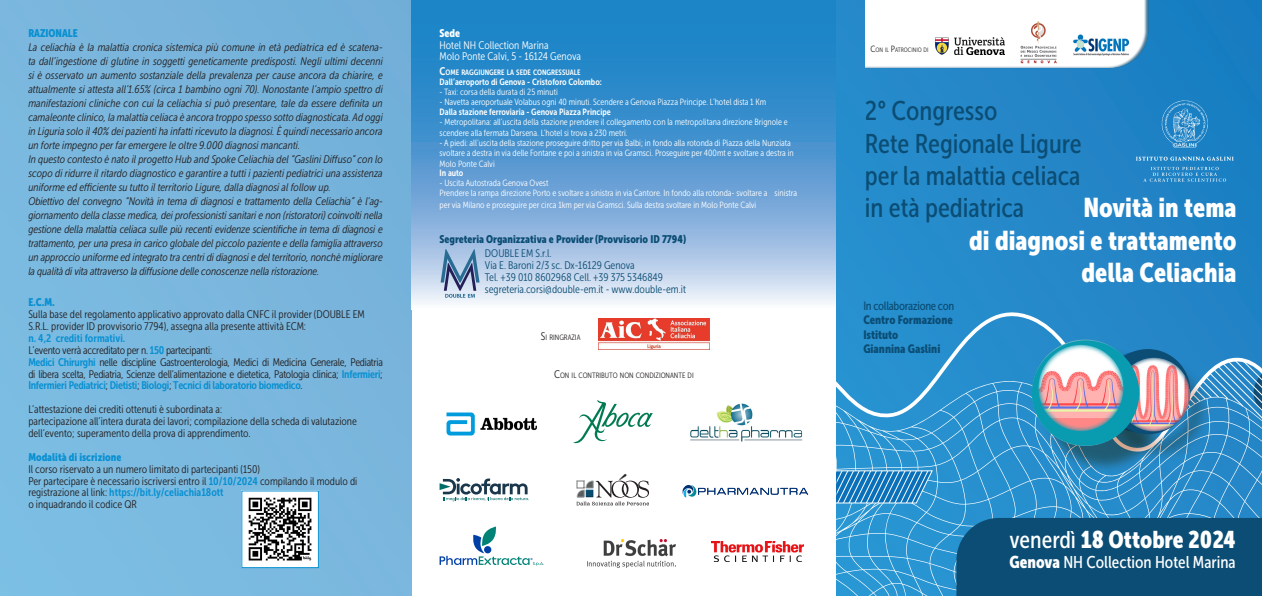
<style>
.page{position:relative;width:1262px;height:596px;background:#fff}
.page>*{position:absolute;margin:0;border:0;box-sizing:border-box;transform-origin:0 0}
.t1{font:26.9px "Museo Sans Cond 500";color:#0b4d74}
.t2{font:26.9px "Museo Sans Cond 900";color:#fff}
.t3{font:24px "Museo Sans Cond 900";color:#fff}
.t4{font:17px "Museo Sans Cond 500";color:#fff}
.t5{font:12px "Museo Sans Cond 900";color:#0b4d74}
.t6{font:12px "Museo Sans Cond 500";letter-spacing:-.025em;color:#0b4d74}
.t7{font:italic 11px/14px "Museo Sans Cond 300";color:#231f20;text-align:justify}
.t8{font:11px/11.9px "Museo Sans Cond 300";color:#231f20}
.t9{font:11px "Museo Sans Cond 300";color:#0b4d74}
.t10{font:11px "Museo Sans Cond 700";color:#0890d1}
.t11{font:11px "Museo Sans Cond 300";color:#fff}
.t12{font:11px "Museo Sans Cond 900";color:#0b4d74}
.t13{font:11px "Museo Sans Cond 300";letter-spacing:-.025em;color:#231f20}
.t14{font:11px "Museo Sans Cond 900";color:#0890d1}
.t15{font:11px "Museo Sans Cond 900";color:#fff}
.t16{font:9px/10.4px "Museo Sans Cond 300";color:#fff}
.t17{font:9px "Museo Sans Cond 700";color:#fff}
.t18{font:7.7px "Museo Sans Cond 300";color:#231f20}
.t19{font:7.7px "Museo Sans Cond 700";color:#fff}
.t20{font:6.3px "Museo Sans Cond 300";color:#231f20}
.s1{font-family:"Museo Sans Cond 700";color:#0890d1}
.s2{font-family:"Museo Sans Cond 300";color:#231f20}
.s3{font-size:11px}
.s4{font-size:9px}
.s5{font-family:"Museo Sans Cond 500"}
.s6{font-family:"Museo Sans Cond 900"}
</style>
<div class="page">
<div style="left:0;top:0;width:411px;height:595px;background:#7ab7de"></div>
<img style="left:243px;top:492px;width:74px;height:73px">
<svg style="left:411px;top:0;width:425px;height:304px;background:#5ea1d5"></svg>
<svg style="left:440px;top:249px;width:39px;height:49px;background:#8aa4c3"></svg>
<div style="left:836px;top:0;width:425px;height:595px;background:linear-gradient(to right,#298ecd,#1b7ec2)"></div>
<svg style="left:836px;top:451px;width:425px;height:144px;background:#3898d2"></svg>
<svg style="left:836px;top:289px;width:425px;height:162px;background:#3091cd"></svg>
<svg style="left:836px;top:470px;width:96px;height:33px;background:#4192ca"></svg>
<img style="left:1171px;top:352px;width:45px;height:116px">
<img style="left:1036px;top:343px;width:135px;height:135px">
<div style="left:956px;top:517px;width:305px;height:78px;background:#0b4d74"></div>
<svg style="left:1161px;top:100px;width:46px;height:48px;background:#3e94cc"></svg>
<svg style="left:1135px;top:157px;width:98px;height:25px;background:#368fca"></svg>
<div style="left:1105px;top:349px;width:85px;height:85px;background:#0b4d74;border-radius:50%"></div>
<img style="left:1123px;top:357px;width:67px;height:74px">
<div style="left:1031px;top:340px;width:108px;height:105px;background:#099cb1;border-radius:50%"></div>
<img style="left:1038px;top:344px;width:85px;height:87px">
<div style="left:863px;top:0;width:285px;height:69px;background:#0b4d74;opacity:.75"></div>
<img style="left:1019px;top:15px;width:38px;height:49px">
<img style="left:935px;top:37px;width:69px;height:17px">
<img style="left:1072px;top:33px;width:56px;height:23px">
<img style="left:598px;top:318px;width:112px;height:31px">
<img style="left:446px;top:412px;width:91px;height:24px">
<svg style="left:573px;top:400px;width:79px;height:44px"></svg>
<img style="left:690px;top:403px;width:113px;height:39px">
<svg style="left:439px;top:478px;width:90px;height:23px"></svg>
<svg style="left:439px;top:526px;width:105px;height:39px"></svg>
<svg style="left:682px;top:485px;width:126px;height:12px"></svg>
<img style="left:587px;top:539px;width:88px;height:27px">
<img style="left:711px;top:541px;width:92px;height:19px">
<svg style="left:576px;top:473px;width:73px;height:32px"></svg>
<p class="t14" style="left:28px;top:26px;width:51px">RAZIONALE</p>
<p class="t7" style="left:28px;top:40px;width:356px">La celiachia è la malattia cronica sistemica più comune in età pediatrica ed è scatena&shy;ta dall’ingestione di glutine in soggetti geneticamente predisposti. Negli ultimi decenni si è osservato un aumento sostanziale della prevalenza per cause ancora da chiarire, e attualmente si attesta all’1.65% (circa 1 bambino ogni 70). Nonostante l’ampio spettro di manifestazioni cliniche con cui la celiachia si può presentare, tale da essere definita un camaleonte clinico, la malattia celiaca è ancora troppo spesso sotto diagnosticata. Ad oggi in Liguria solo il 40% dei pazienti ha infatti ricevuto la diagnosi. È quindi necessario ancora un forte impegno per far emergere le oltre 9.000 diagnosi mancanti.</p>
<p class="t7" style="left:28px;top:152px;width:356px">In questo contesto è nato il progetto Hub and Spoke Celiachia del “Gaslini Diffuso” con lo scopo di ridurre il ritardo diagnostico e garantire a tutti i pazienti pediatrici una assistenza uniforme ed efficiente su tutto il territorio Ligure, dalla diagnosi al follow up.</p>
<p class="t7" style="left:28px;top:194px;width:356px">Obiettivo del convegno “Novità in tema di diagnosi e trattamento della Celiachia” è l’ag&shy;giornamento della classe medica, dei professionisti sanitari e non (ristoratori) coinvolti nella gestione della malattia celiaca sulle più recenti evidenze scientifiche in tema di diagnosi e trattamento, per una presa in carico globale del piccolo paziente e della famiglia attraverso un approccio uniforme ed integrato tra centri di diagnosi e del territorio, nonchè migliorare la qualità di vita attraverso la diffusione delle conoscenze nella ristorazione.</p>
<p class="t14" style="left:28px;top:296px;width:28px">E.C.M.</p>
<p class="t8" style="left:28px;top:308px;width:338px">Sulla base del regolamento applicativo approvato dalla CNFC il provider (DOUBLE EM<br>S.R.L. provider ID provvisorio 7794), assegna alla presente attività ECM:</p>
<p class="t10" style="left:28px;top:332px;width:98px">n. 4,2 crediti formativi.</p>
<p class="t13" style="left:28px;top:344px;width:185px">L’evento verrà accreditato per n. <span class="s1">150</span> partecipanti:</p>
<p class="t8" style="left:28px;top:356px;width:356px;text-align:justify"><span class="s1">Medici Chirurghi</span> nelle discipline Gastroenterologia, Medici di Medicina Generale, Pediatria di libera scelta, Pediatria, Scienze dell’alimentazione e dietetica, Patologia clinica; <span class="s1">Infermieri</span>; <span class="s1">Infermieri Pediatrici</span>; <span class="s1">Dietisti</span>; <span class="s1">Biologi</span>; <span class="s1">Tecnici di laboratorio biomedico</span>.</p>
<p class="t8" style="left:28px;top:403px;width:195px">L’attestazione dei crediti ottenuti è subordinata a:</p>
<p class="t8" style="left:28px;top:415px;width:330px">partecipazione all’intera durata dei lavori; compilazione della scheda di valutazione dell’evento; superamento della prova di apprendimento.</p>
<p class="t14" style="left:28px;top:450px;width:94px">Modalità di iscrizione</p>
<p class="t8" style="left:28px;top:462px;width:233px">Il corso riservato a un numero limitato di partecipanti (150)</p>
<p class="t8" style="left:28px;top:474px;width:330px">Per partecipare è necessario iscriversi entro il <span class="s1">10/10/2024</span> compilando il modulo di</p>
<p class="t10" style="left:28px;top:486px;width:197px"><span class="s2">registrazione al link:</span> https://bit.ly/celiachia18ott</p>
<p class="t8" style="left:28px;top:498px;width:110px">o inquadrando il codice QR</p>
<p class="t15" style="left:439px;top:26px;width:22px">Sede</p>
<p class="t11" style="left:439px;top:39px;width:110px">Hotel NH Collection Marina</p>
<p class="t11" style="left:439px;top:51px;width:143px">Molo Ponte Calvi, 5 - 16124 Genova</p>
<p class="t19" style="left:439px;top:68px;width:142px"><span class="s3">C</span>OME RAGGIUNGERE LA SEDE CONGRESSUALE</p>
<p class="t17" style="left:439px;top:77px;width:164px">Dall’aeroporto di Genova - Cristoforo Colombo:</p>
<p class="t16" style="left:439px;top:86px;width:120px">- Taxi: corsa della durata di 25 minuti</p>
<p class="t16" style="left:439px;top:97px;width:328px">- Navetta aeroportuale Volabus ogni 40 minuti. Scendere a Genova Piazza Principe. L’hotel dista 1 Km</p>
<p class="t17" style="left:439px;top:107px;width:173px">Dalla stazione ferroviaria - Genova Piazza Principe</p>
<p class="t16" style="left:439px;top:117px;width:349px">- Metropolitana: all’uscita della stazione prendere il collegamento con la metropolitana direzione Brignole e scendere alla fermata Darsena. L’hotel si trova a 230 metri.</p>
<p class="t16" style="left:439px;top:138px;width:356px">- A piedi: all’uscita della stazione proseguire dritto per via Balbi; in fondo alla rotonda di Piazza della Nunziata svoltare a destra in via delle Fontane e poi a sinistra in via Gramsci. Proseguire per 400mt e svoltare a destra in<br>Molo Ponte Calvi</p>
<p class="t17" style="left:439px;top:168px;width:25px">In auto</p>
<p class="t16" style="left:439px;top:178px;width:110px">- Uscita Autostrada Genova Ovest</p>
<p class="t16" style="left:439px;top:187px;width:359px;line-height:11.9px">Prendere la rampa direzione Porto e svoltare a sinistra in via Cantore. In fondo alla rotonda- svoltare a sinistra per via Milano e proseguire per circa 1km per via Gramsci. Sulla destra svoltare in Molo Ponte Calvi</p>
<p class="t12" style="left:439px;top:233px;width:248px">Segreteria Organizzativa e Provider (Provvisorio ID 7794)</p>
<p class="t9" style="left:485px;top:247px;width:68px">DOUBLE EM S.r.l.</p>
<p class="t9" style="left:485px;top:259px;width:151px">Via E. Baroni 2/3 sc. Dx-16129 Genova</p>
<p class="t9" style="left:485px;top:271px;width:180px">Tel. +39 010 8602968 Cell. +39 375 5346849</p>
<p class="t9" style="left:485px;top:283px;width:202px">segreteria.corsi@double-em.it - www.double-em.it</p>
<p class="t18" style="left:541px;top:333px;width:41px"><span class="s3">S</span>I RINGRAZIA</p>
<p class="t18" style="left:554px;top:371px;width:141px"><span class="s3">C</span>ON IL CONTRIBUTO NON CONDIZIONANTE DI</p>
<p class="t20" style="left:870px;top:46px;width:59px"><span class="s4">C</span>ON IL <span class="s4">P</span>ATROCINIO DI</p>
<p class="t1" style="left:865px;top:96px;width:134px">2° Congresso</p>
<p class="t1" style="left:865px;top:128px;width:218px">Rete Regionale Ligure</p>
<p class="t1" style="left:865px;top:161px;width:217px">per la malattia celiaca</p>
<p class="t1" style="left:865px;top:193px;width:161px">in età pediatrica</p>
<p class="t2" style="left:1083px;top:192px;width:154px">Novità in tema</p>
<p class="t2" style="left:969px;top:225px;width:269px">di diagnosi e trattamento</p>
<p class="t2" style="left:1081px;top:257px;width:156px">della Celiachia</p>
<p class="t6" style="left:863px;top:299px;width:92px">In collaborazione con</p>
<p class="t5" style="left:863px;top:313px;width:91px">Centro Formazione</p>
<p class="t5" style="left:863px;top:327px;width:37px">Istituto</p>
<p class="t5" style="left:863px;top:342px;width:79px">Giannina Gaslini</p>
<p class="t3" style="left:1009px;top:525px;width:228px"><span class="s5">venerdì</span> 18 Ottobre 2024</p>
<p class="t4" style="left:1009px;top:552px;width:228px"><span class="s6">Genova</span> NH Collection Hotel Marina</p>
</div>
